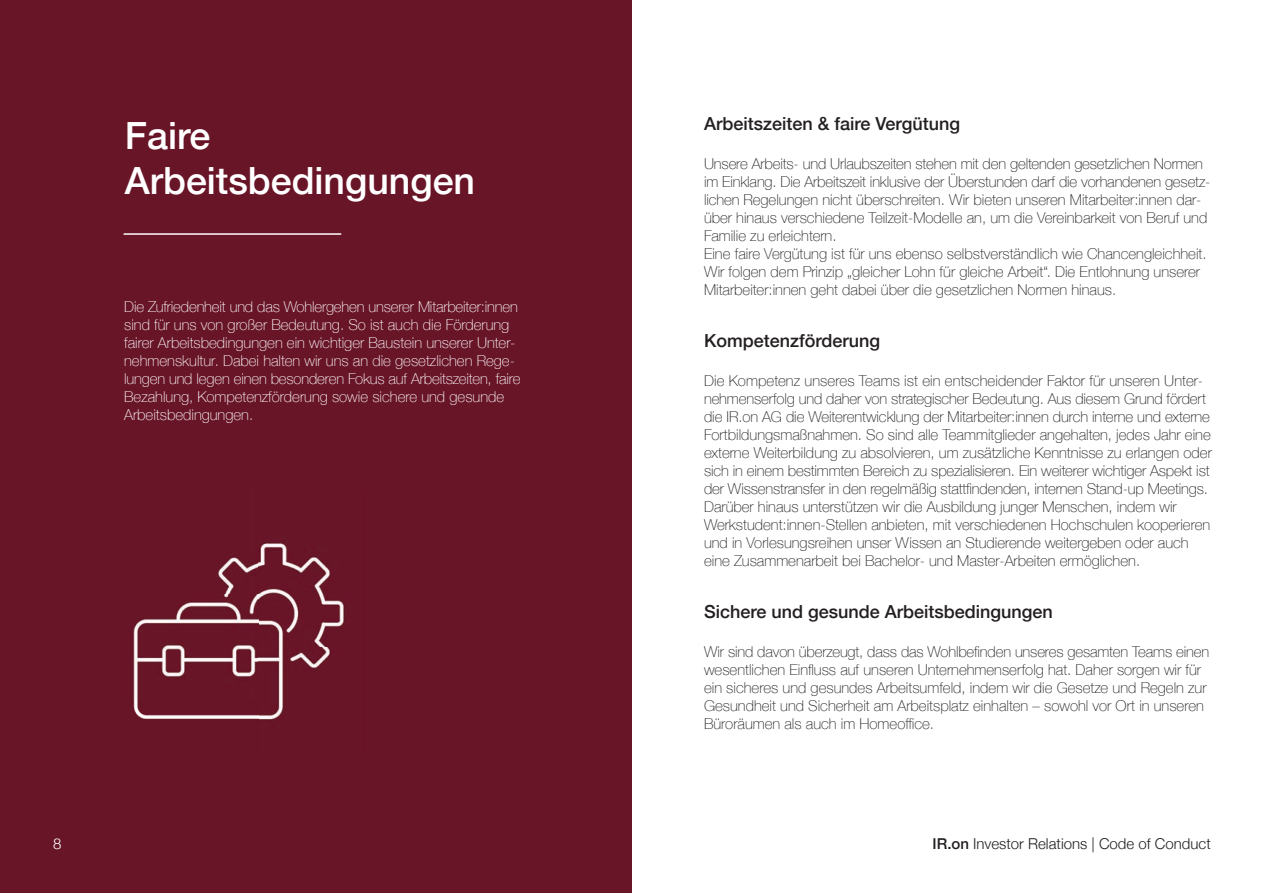
<style>
.page{position:relative;width:1263px;height:893px;background:#fff}
.page>*{position:absolute;margin:0;border:0;box-sizing:border-box;transform-origin:0 0}
.t1{font:500 37.5px/45px "Helvetica Neue";color:#fff}
.t2{font:500 18px "Helvetica Neue";color:#231f20}
.t3{font:100 15px/18px "Helvetica Neue";color:#231f20}
.t4{font:100 15px/18px "Helvetica Neue";color:#fff}
.t5{font:300 15px "Helvetica Neue";color:#231f20}
.t6{font:300 15px "Helvetica Neue";color:#fff}
.s1{font-weight:500}
</style>
<div class="page">
<div style="left:0;top:0;width:631px;height:893px;background:#691528"></div>
<img style="left:133px;top:542px;width:212px;height:178px">
<hr style="left:124px;top:233px;width:217px;height:2px;background:#fff">
<h1 class="t1" style="left:125px;top:110px;width:352px">Faire<br>Arbeitsbedingungen</h1>
<p class="t4" style="left:124px;top:297px;width:398px">Die Zufriedenheit und das Wohlergehen unserer Mitarbeiter:innen sind für uns von großer Bedeutung. So ist auch die Förderung fairer Arbeitsbedingungen ein wichtiger Baustein unserer Unter&shy;nehmenskultur. Dabei halten wir uns an die gesetzlichen Rege&shy;lungen und legen einen besonderen Fokus auf Arbeitszeiten, faire Bezahlung, Kompetenzförderung sowie sichere und gesunde Arbeitsbedingungen.</p>
<p class="t2" style="left:704px;top:109px;width:258px">Arbeitszeiten &amp; faire Vergütung</p>
<p class="t3" style="left:704px;top:154px;width:508px">Unsere Arbeits- und Urlaubszeiten stehen mit den geltenden gesetzlichen Normen im Einklang. Die Arbeitszeit inklusive der Überstunden darf die vorhandenen gesetz&shy;lichen Regelungen nicht überschreiten. Wir bieten unseren Mitarbeiter:innen dar&shy;über hinaus verschiedene Teilzeit-Modelle an, um die Vereinbarkeit von Beruf und Familie zu erleichtern.<br>Eine faire Vergütung ist für uns ebenso selbstverständlich wie Chancengleichheit.<br>Wir folgen dem Prinzip „gleicher Lohn für gleiche Arbeit“. Die Entlohnung unserer Mitarbeiter:innen geht dabei über die gesetzlichen Normen hinaus.</p>
<p class="t2" style="left:704px;top:326px;width:178px">Kompetenzförderung</p>
<p class="t3" style="left:704px;top:371px;width:509px">Die Kompetenz unseres Teams ist ein entscheidender Faktor für unseren Unter&shy;nehmenserfolg und daher von strategischer Bedeutung. Aus diesem Grund fördert die IR.on AG die Weiterentwicklung der Mitarbeiter:innen durch interne und externe Fortbildungsmaßnahmen. So sind alle Teammitglieder angehalten, jedes Jahr eine externe Weiterbildung zu absolvieren, um zusätzliche Kenntnisse zu erlangen oder sich in einem bestimmten Bereich zu spezialisieren. Ein weiterer wichtiger Aspekt ist der Wissenstransfer in den regelmäßig stattfindenden, internen Stand-up Meetings.<br>Darüber hinaus unterstützen wir die Ausbildung junger Menschen, indem wir Werkstudent:innen-Stellen anbieten, mit verschiedenen Hochschulen kooperieren und in Vorlesungsreihen unser Wissen an Studierende weitergeben oder auch eine Zusammenarbeit bei Bachelor- und Master-Arbeiten ermöglichen.</p>
<p class="t2" style="left:704px;top:597px;width:350px">Sichere und gesunde Arbeitsbedingungen</p>
<p class="t3" style="left:704px;top:642px;width:507px">Wir sind davon überzeugt, dass das Wohlbefinden unseres gesamten Teams einen wesentlichen Einfluss auf unseren Unternehmenserfolg hat. Daher sorgen wir für ein sicheres und gesundes Arbeitsumfeld, indem wir die Gesetze und Regeln zur Gesundheit und Sicherheit am Arbeitsplatz einhalten – sowohl vor Ort in unseren Büroräumen als auch im Homeoffice.</p>
<p class="t6" style="left:53px;top:832px;width:10px">8</p>
<p class="t5" style="left:932px;top:832px;width:280px"><span class="s1">IR.on</span> Investor Relations | Code of Conduct</p>
</div>
